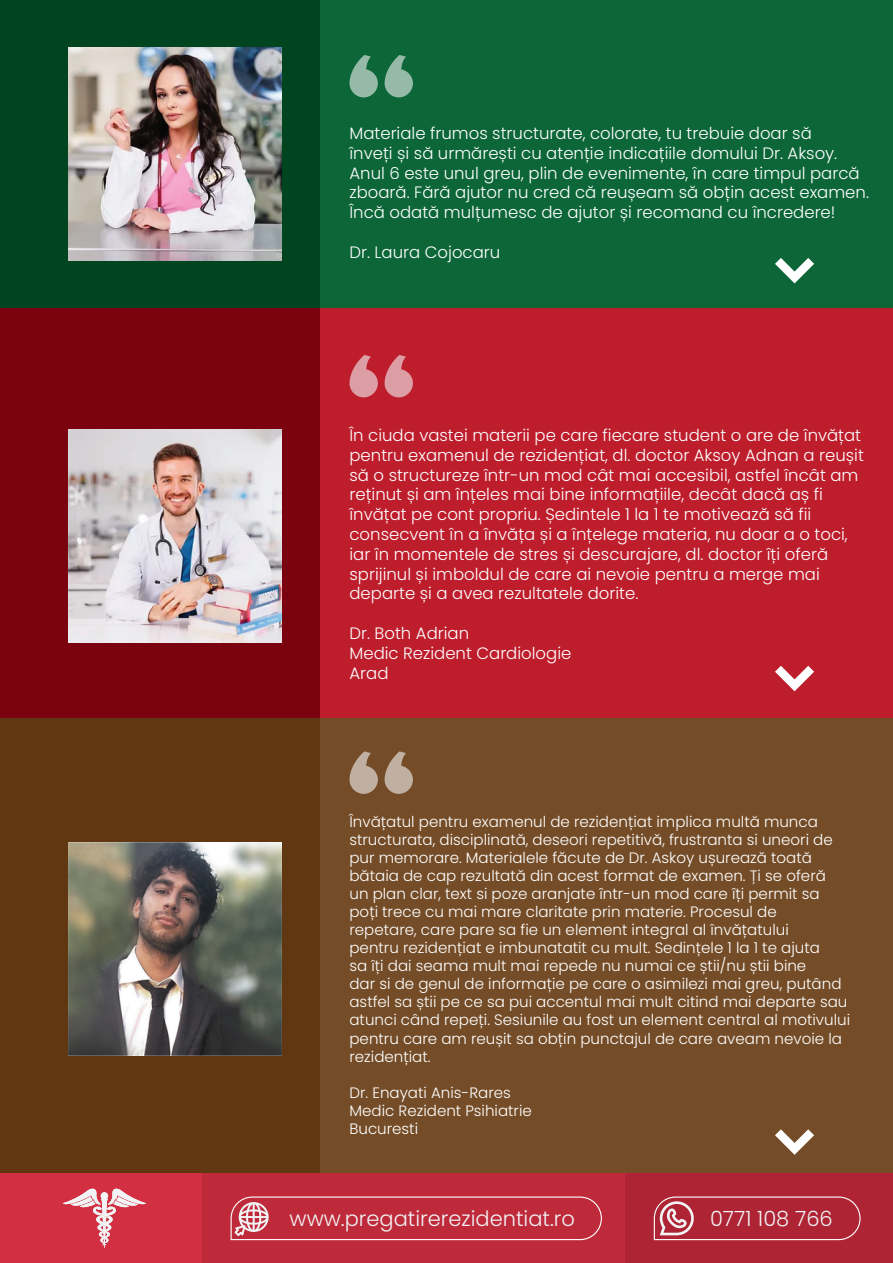
<style>
.page{position:relative;width:893px;height:1263px;background:#fff}
.page>*{position:absolute;margin:0;border:0;box-sizing:border-box;transform-origin:0 0}
.t1{font:300 21px "Poppins";color:#f2f3f4}
.t2{font:300 16.5px/19.8px "Poppins";color:#fff}
.t3{font:300 15px/18.1px "Poppins";color:#fff}
</style>
<div class="page">
<div style="left:0;top:0;width:893px;height:308px;background:#0c6638"></div>
<div style="left:0;top:0;width:319px;height:308px;background:#004520"></div>
<svg style="left:349px;top:55px;width:64px;height:42px"></svg>
<img style="left:69px;top:48px;width:212px;height:212px">
<div style="left:0;top:308px;width:893px;height:416px;background:#be1d2c"></div>
<div style="left:0;top:308px;width:319px;height:416px;background:#7a030f"></div>
<svg style="left:349px;top:355px;width:64px;height:42px"></svg>
<div style="left:0;top:718px;width:893px;height:456px;background:#744c27"></div>
<div style="left:0;top:718px;width:319px;height:456px;background:#603711"></div>
<svg style="left:349px;top:751px;width:64px;height:43px"></svg>
<svg style="left:775px;top:258px;width:39px;height:25px"></svg>
<svg style="left:775px;top:666px;width:39px;height:25px"></svg>
<svg style="left:775px;top:1129px;width:39px;height:26px"></svg>
<div style="left:0;top:1174px;width:893px;height:89px;background:#d23042"></div>
<div style="left:203px;top:1174px;width:690px;height:89px;background:#bf2a3b"></div>
<div style="left:625px;top:1174px;width:268px;height:89px;background:#ae2434"></div>
<svg style="left:230px;top:1196px;width:372px;height:45px"></svg>
<svg style="left:653px;top:1196px;width:208px;height:45px"></svg>
<svg style="left:63px;top:1188px;width:83px;height:60px"></svg>
<img style="left:69px;top:429px;width:213px;height:213px">
<img style="left:69px;top:842px;width:213px;height:214px">
<p class="t2" style="left:349px;top:123px;width:521px">Materiale frumos structurate, colorate, tu trebuie doar să<br>înveți și să urmărești cu atenție indicațiile domului Dr. Aksoy.<br>Anul 6 este unul greu, plin de evenimente, în care timpul parcă zboară. Fără ajutor nu cred că reușeam să obțin acest examen.<br>Încă odată mulțumesc de ajutor și recomand cu încredere!</p>
<p class="t2" style="left:349px;top:242px;width:152px">Dr. Laura Cojocaru</p>
<p class="t2" style="left:349px;top:425px;width:516px">În ciuda vastei materii pe care fiecare student o are de învățat pentru examenul de rezidențiat, dl. doctor Aksoy Adnan a reușit să o structureze într-un mod cât mai accesibil, astfel încât am reținut și am înțeles mai bine informațiile, decât dacă aș fi învățat pe cont propriu. Ședintele 1 la 1 te motivează să fii consecvent în a învăța și a înțelege materia, nu doar a o toci, iar în momentele de stres și descurajare, dl. doctor îți oferă sprijinul și imboldul de care ai nevoie pentru a merge mai departe și a avea rezultatele dorite.</p>
<p class="t2" style="left:349px;top:623px;width:223px">Dr. Both Adrian<br>Medic Rezident Cardiologie<br>Arad</p>
<p class="t3" style="left:349px;top:812px;width:502px">Învățatul pentru examenul de rezidențiat implica multă munca structurata, disciplinată, deseori repetitivă, frustranta si uneori de pur memorare. Materialele făcute de Dr. Askoy ușurează toată bătaia de cap rezultată din acest format de examen. Ți se oferă<br>un plan clar, text si poze aranjate într-un mod care îți permit sa poți trece cu mai mare claritate prin materie. Procesul de<br>repetare, care pare sa fie un element integral al învățatului<br>pentru rezidențiat e imbunatatit cu mult. Sedințele 1 la 1 te ajuta<br>sa îți dai seama mult mai repede nu numai ce știi/nu știi bine<br>dar si de genul de informație pe care o asimilezi mai greu, putând astfel sa știi pe ce sa pui accentul mai mult citind mai departe sau atunci când repeți. Sesiunile au fost un element central al motivului pentru care am reușit sa obțin punctajul de care aveam nevoie la rezidențiat.</p>
<p class="t3" style="left:349px;top:1083px;width:184px">Dr. Enayati Anis-Rares<br>Medic Rezident Psihiatrie<br>Bucuresti</p>
<h1 class="t1" style="left:290px;top:1206px;width:287px">www.pregatirerezidentiat.ro</h1>
<h1 class="t1" style="left:710px;top:1206px;width:124px">0771 108 766</h1>
</div>
